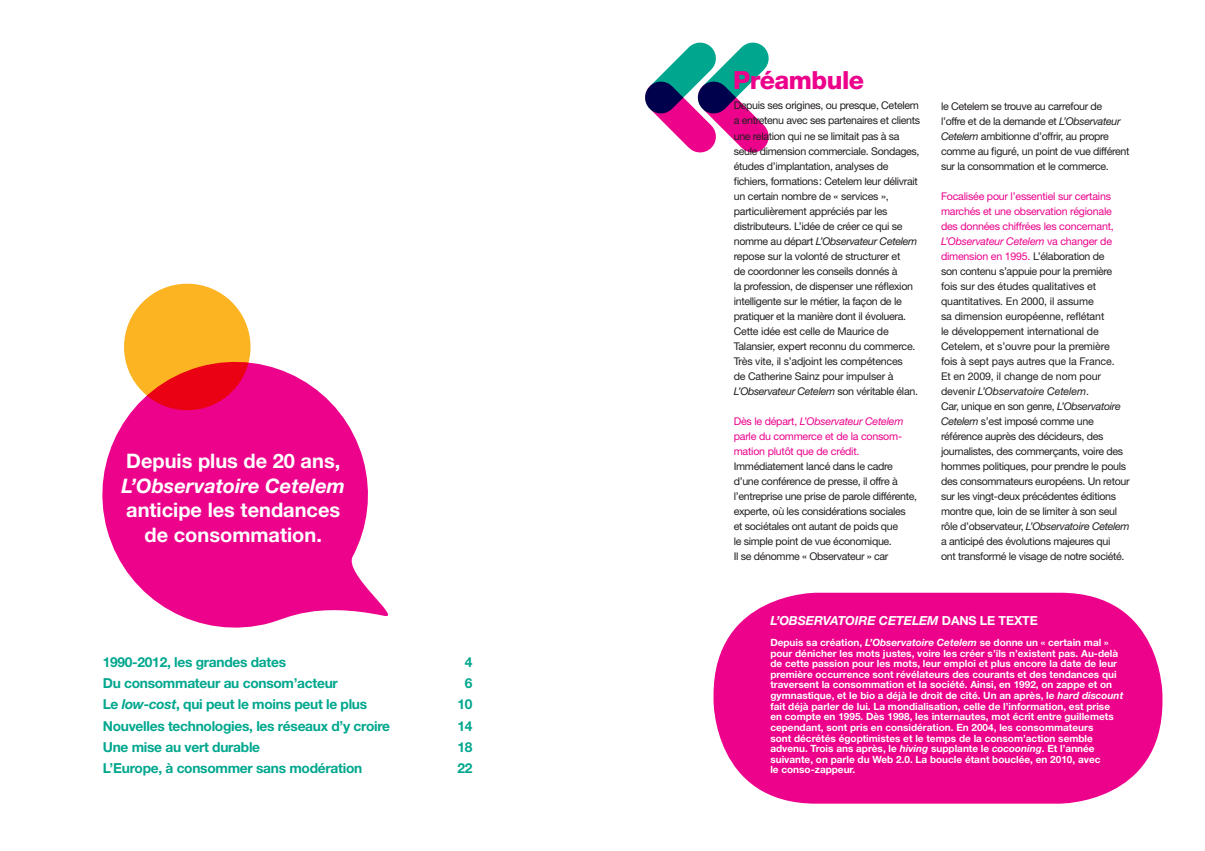
<style>
.page{position:relative;width:1205px;height:851px;background:#fff}
.page>*{position:absolute;margin:0;border:0;box-sizing:border-box;transform-origin:0 0}
.t1{font:800 25px "Helvetica Neue";letter-spacing:-.02em;color:#ed028c}
.t2{font:700 20px/24.5px "Helvetica Neue";color:#fff;text-align:center}
.t3{font:italic 700 20px "Helvetica Neue";color:#fff}
.t4{font:700 13.75px "Helvetica Neue";letter-spacing:-.02em;color:#00a78e}
.t5{font:italic 700 12.5px "Helvetica Neue";letter-spacing:-.01em;color:#fff}
.t6{font:10.62px/15px "Helvetica Neue";letter-spacing:-.03em;color:#231f20}
.t7{font:10.62px/15px "Helvetica Neue";letter-spacing:-.02em;color:#ed028c}
.t8{font:700 10px/10.6px "Helvetica Neue";color:#fff}
.s1{font-style:italic}
.s2{color:#ed028c}
.s3{font-style:italic;color:#ed028c}
.s4{font-style:normal}
</style>
<div class="page">
<svg style="left:645px;top:42px;width:124px;height:111px"></svg>
<svg style="left:102px;top:347px;width:286px;height:281px;fill:#ed028c"></svg>
<svg style="left:124px;top:283px;width:126px;height:127px;fill:#fcb423"></svg>
<div style="left:713px;top:592px;width:449px;height:211px;background:#ed028c;border-radius:102px"></div>
<h2 class="t2" style="left:126px;top:448px;width:216px">Depuis plus de 20 ans,</h2>
<h2 class="t3" style="left:121px;top:473px;width:225px">L’Observatoire Cetelem</h2>
<h2 class="t2" style="left:126px;top:497px;width:216px">anticipe les tendances de consommation.</h2>
<p class="t4" style="left:103px;top:653px;width:185px">1990-2012, les grandes dates</p>
<p class="t4" style="left:465px;top:653px;width:9px">4</p>
<p class="t4" style="left:103px;top:674px;width:237px">Du consommateur au consom’acteur</p>
<p class="t4" style="left:465px;top:674px;width:9px">6</p>
<p class="t4" style="left:103px;top:695px;width:266px">Le <span class="s1">low-cost</span>, qui peut le moins peut le plus</p>
<p class="t4" style="left:457px;top:695px;width:17px">10</p>
<p class="t4" style="left:103px;top:717px;width:289px">Nouvelles technologies, les réseaux d’y croire</p>
<p class="t4" style="left:457px;top:717px;width:17px">14</p>
<p class="t4" style="left:103px;top:738px;width:159px">Une mise au vert durable</p>
<p class="t4" style="left:457px;top:738px;width:17px">18</p>
<p class="t4" style="left:103px;top:759px;width:261px">L’Europe, à consommer sans modération</p>
<p class="t4" style="left:457px;top:759px;width:17px">22</p>
<h1 class="t1" style="left:733px;top:65px;width:133px">Préambule</h1>
<p class="t6" style="left:734px;top:98px;width:188px">Depuis ses origines, ou presque, Cetelem a entretenu avec ses partenaires et clients une relation qui ne se limitait pas à sa seule dimension commerciale. Sondages, études d’implantation, analyses de fichiers, formations: Cetelem leur délivrait un certain nombre de « services », particulièrement appréciés par les distributeurs. L’idée de créer ce qui se nomme au départ <span class="s1">L’Observateur Cetelem </span>repose sur la volonté de structurer et<br>de coordonner les conseils donnés à<br>la profession, de dispenser une réflexion intelligente sur le métier, la façon de le pratiquer et la manière dont il évoluera.<br>Cette idée est celle de Maurice de Talansier, expert reconnu du commerce.<br>Très vite, il s’adjoint les compétences<br>de Catherine Sainz pour impulser à <span class="s1">L’Observateur Cetelem</span> son véritable élan.</p>
<p class="t7" style="left:734px;top:413px;width:171px">Dès le départ, <span class="s1">L’Observateur Cetelem </span>parle du commerce et de la consom&shy;mation plutôt que de crédit.</p>
<p class="t6" style="left:734px;top:458px;width:185px">Immédiatement lancé dans le cadre d’une conférence de presse, il offre à l’entreprise une prise de parole différente, experte, où les considérations sociales et sociétales ont autant de poids que<br>le simple point de vue économique.<br>Il se dénomme « Observateur » car</p>
<p class="t6" style="left:941px;top:98px;width:190px">le Cetelem se trouve au carrefour de l’offre et de la demande et <span class="s1">L’Observateur Cetelem</span> ambitionne d’offrir, au propre comme au figuré, un point de vue différent sur la consommation et le commerce.</p>
<p class="t6" style="left:941px;top:188px;width:190px"><span class="s2">Focalisée pour l’essentiel sur certains marchés et une observation régionale des données chiffrées les concernant, </span><span class="s3">L’Observateur Cetelem</span> <span class="s2">va changer de dimension en 1995.</span> L’élaboration de<br>son contenu s’appuie pour la première fois sur des études qualitatives et quantitatives. En 2000, il assume<br>sa dimension européenne, reflétant<br>le développement international de Cetelem, et s’ouvre pour la première<br>fois à sept pays autres que la France.<br>Et en 2009, il change de nom pour devenir <span class="s1">L’Observatoire Cetelem</span>.<br>Car, unique en son genre, <span class="s1">L’Observatoire Cetelem</span> s’est imposé comme une référence auprès des décideurs, des journalistes, des commerçants, voire des hommes politiques, pour prendre le pouls des consommateurs européens. Un retour sur les vingt-deux précédentes éditions montre que, loin de se limiter à son seul rôle d’observateur, <span class="s1">L’Observatoire Cetelem </span>a anticipé des évolutions majeures qui<br>ont transformé le visage de notre société.</p>
<p class="t5" style="left:770px;top:612px;width:268px">L’Observatoire Cetelem <span class="s4">dans le texte</span></p>
<p class="t8" style="left:770px;top:636px;width:355px">Depuis sa création, <span class="s1">L’Observatoire Cetelem</span> se donne un « certain mal » pour dénicher les mots justes, voire les créer s’ils n’existent pas. Au-delà de cette passion pour les mots, leur emploi et plus encore la date de leur première occurrence sont révélateurs des courants et des tendances qui traversent la consommation et la société. Ainsi, en 1992, on zappe et on gymnastique, et le bio a déjà le droit de cité. Un an après, le <span class="s1">hard discount </span>fait déjà parler de lui. La mondialisation, celle de l’information, est prise en compte en 1995. Dès 1998, les internautes, mot écrit entre guillemets cependant, sont pris en considération. En 2004, les consommateurs<br>sont décrétés égoptimistes et le temps de la consom’action semble advenu. Trois ans après, le <span class="s1">hiving</span> supplante le <span class="s1">cocooning</span>. Et l’année suivante, on parle du Web 2.0. La boucle étant bouclée, en 2010, avec<br>le conso-zappeur.</p>
</div>
